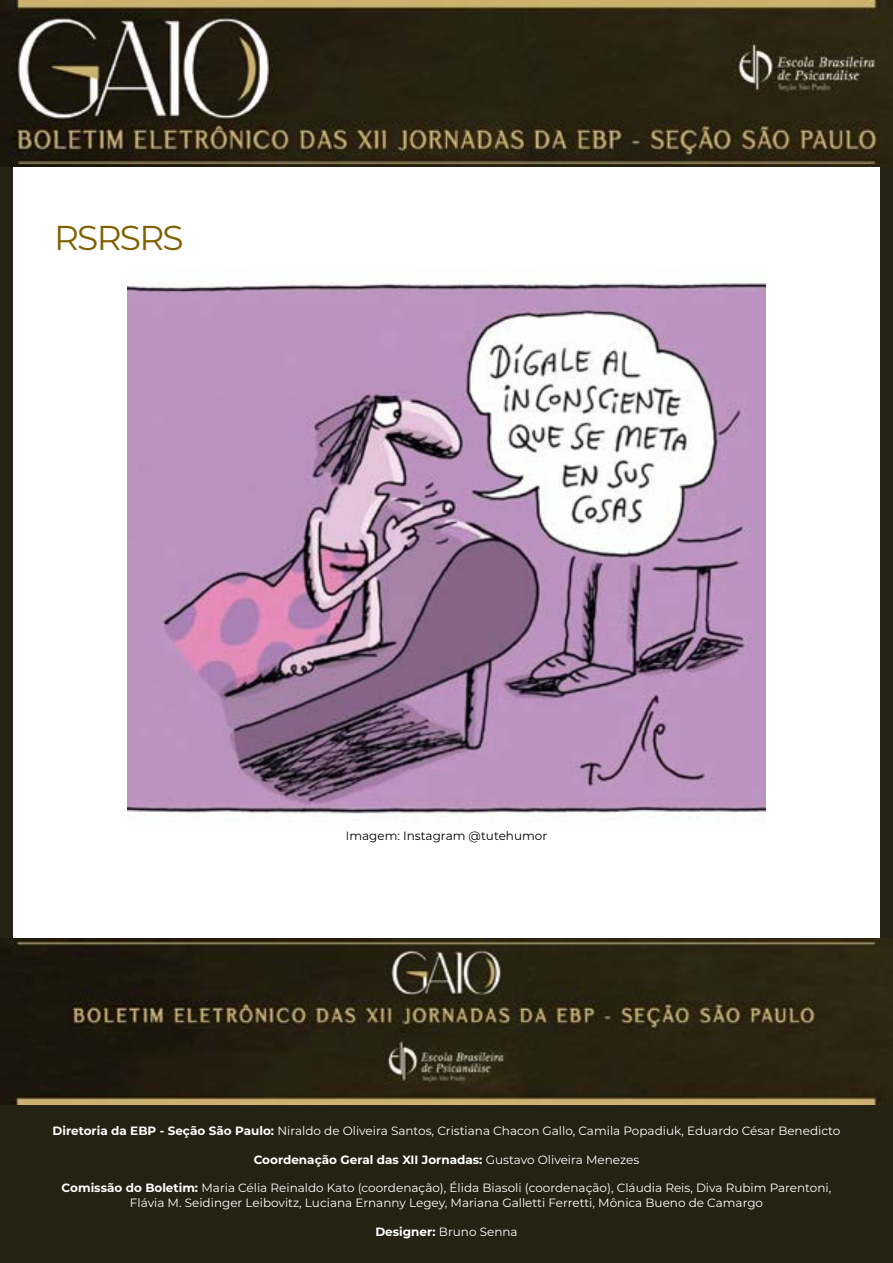
<style>
.page{position:relative;width:893px;height:1263px;background:#fff}
.page>*{position:absolute;margin:0;border:0;box-sizing:border-box;transform-origin:0 0}
.t1{font:34.5px "Montserrat";letter-spacing:-.05em;color:#806000}
.t2{font:12px/14.4px "Montserrat";color:#fff;text-align:center}
.t3{font:700 12px "Montserrat";color:#fff}
.t4{font:12px "Montserrat";color:#000}
.s1{font-weight:700}
.s2{font-weight:400}
</style>
<div class="page">
<div style="left:0;top:0;width:13px;height:1263px;background:#252213"></div>
<div style="left:880px;top:0;width:13px;height:1263px;background:#252213"></div>
<img style="left:0;top:0;width:893px;height:166px">
<div style="left:0;top:984px;width:893px;height:279px;background:#252213"></div>
<img style="left:128px;top:283px;width:637px;height:533px">
<img style="left:0;top:938px;width:893px;height:166px">
<h1 class="t1" style="left:54px;top:214px;width:131px">RSRSRS</h1>
<p class="t4" style="left:346px;top:827px;width:203px">Imagem: Instagram @tutehumor</p>
<p class="t2" style="left:53px;top:1123px;width:789px"><span class="s1">Diretoria da EBP - Seção São Paulo:</span> Niraldo de Oliveira Santos, Cristiana Chacon Gallo, Camila Popadiuk, Eduardo César Benedicto</p>
<p class="t3" style="left:254px;top:1151px;width:387px">Coordenação Geral das XII Jornadas: <span class="s2">Gustavo Oliveira Menezes</span></p>
<p class="t2" style="left:62px;top:1180px;width:771px"><span class="s1">Comissão do Boletim:</span> Maria Célia Reinaldo Kato (coordenação), Élida Biasoli (coordenação), Cláudia Reis, Diva Rubim Parentoni,<br>Flávia M. Seidinger Leibovitz, Luciana Ernanny Legey, Mariana Galletti Ferretti, Mônica Bueno de Camargo</p>
<p class="t2" style="left:375px;top:1224px;width:144px"><span class="s1">Designer:</span> Bruno Senna</p>
</div>
